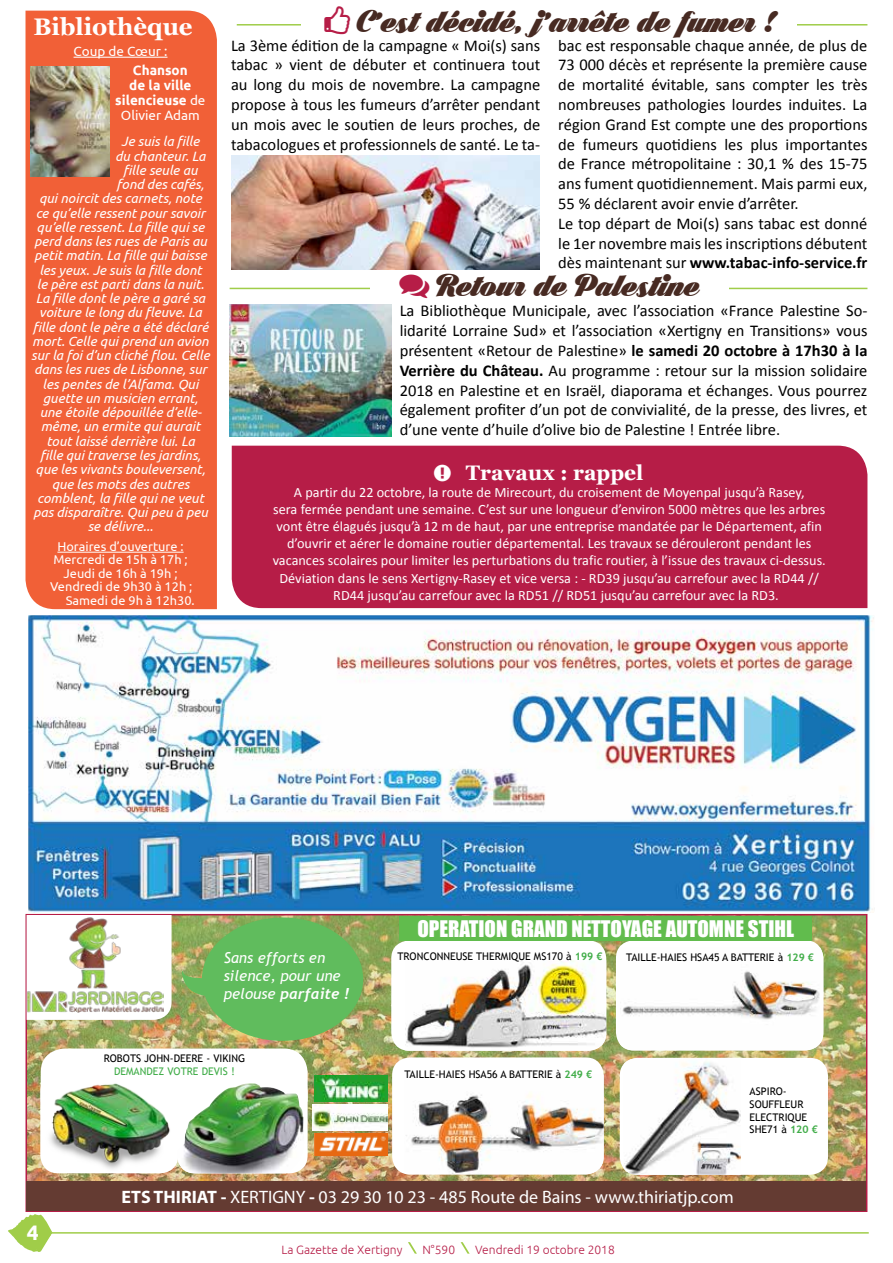
<style>
.page{position:relative;width:893px;height:1263px;background:#fff}
.page>*{position:absolute;margin:0;border:0;box-sizing:border-box;transform-origin:0 0}
.t1{font:34.5px "Black Larch PERSONALUSEONLY";color:#472a22}
.t2{font:700 24px "Georgia";color:#fff}
.t3{font:21px "Impact";color:#fff}
.t4{font:700 21px "Georgia";color:#fff}
.t5{font:700 21px "Ubuntu";color:#fff}
.t6{font:18px "Myriad Pro";color:#fff}
.t7{font:16.5px/19.8px "Calibri";color:#000;text-align:justify}
.t8{font:italic 15px/18px "Trebuchet MS";color:#fff}
.t9{font:italic 700 15px "Trebuchet";color:#fff}
.t10{font:14.25px "Calibri";color:#fff}
.t11{font:italic 13.5px "Ubuntu";color:#fff}
.t12{font:700 13.5px/15px "Ubuntu";color:#fff;text-align:center}
.t13{font:13.5px "Ubuntu";color:#fff}
.t14{font:12.75px "Ubuntu";color:#fff}
.t15{font:300 12px "Ubuntu";color:#b61d47}
.t16{font:10.5px/12.6px "Trebuchet MS";color:#000}
.t17{font:10.5px "Trebuchet MS";color:#41ad49}
.s1{font-weight:400}
.s2{font-weight:700}
.s3{font-family:"Trebuchet MS";font-weight:400}
.s4{font-weight:700;color:#41ad49}
</style>
<div class="page">
<svg style="left:408px;top:1242px;width:9px;height:11px"></svg>
<svg style="left:461px;top:1242px;width:8px;height:11px"></svg>
<hr style="left:13px;top:1232px;width:856px;height:1px;background:#a0cd49">
<svg style="left:8px;top:1214px;width:44px;height:38px"></svg>
<div style="left:26px;top:11px;width:191px;height:598px;background:#f16037"></div>
<hr style="left:74px;top:57px;width:93px;height:1px;background:#fff">
<hr style="left:57px;top:552px;width:127px;height:1px;background:#fff">
<img style="left:31px;top:67px;width:78px;height:109px">
<div style="left:232px;top:446px;width:635px;height:162px;background:#b61d47"></div>
<hr style="left:230px;top:288px;width:637px;height:1px;background:#a0cd49">
<div style="left:370px;top:270px;width:358px;height:36px;background:#fff"></div>
<img style="left:230px;top:304px;width:161px;height:133px">
<img style="left:29px;top:917px;width:835px;height:264px">
<div style="left:616px;top:940px;width:207px;height:110px;background:#fff;border-radius:18px"></div>
<img style="left:620px;top:948px;width:203px;height:102px">
<div style="left:392px;top:1057px;width:212px;height:117px;background:#fff;border-radius:18px"></div>
<img style="left:405px;top:1074px;width:199px;height:100px">
<svg style="left:27px;top:915px;width:145px;height:105px"></svg>
<img style="left:27px;top:915px;width:137px;height:98px">
<div style="left:391px;top:940px;width:215px;height:111px;background:#fff;border-radius:18px"></div>
<img style="left:405px;top:960px;width:201px;height:91px">
<div style="left:620px;top:1058px;width:208px;height:117px;background:#fff;border-radius:18px"></div>
<img style="left:624px;top:1058px;width:117px;height:117px">
<img style="left:313px;top:1105px;width:74px;height:25px">
<img style="left:315px;top:1075px;width:72px;height:26px">
<img style="left:315px;top:1133px;width:72px;height:23px">
<div style="left:27px;top:1181px;width:839px;height:29px;background:#643b32"></div>
<div style="left:399px;top:916px;width:413px;height:24px;background:#61bc4d"></div>
<svg style="left:41px;top:1048px;width:267px;height:35px"></svg>
<img style="left:40px;top:1073px;width:138px;height:100px">
<div style="left:177px;top:1074px;width:131px;height:99px;background:#fff;border-radius:18px"></div>
<img style="left:177px;top:1083px;width:132px;height:90px">
<div style="left:202px;top:917px;width:161px;height:124px;background:#60bc5d;border-radius:50%"></div>
<svg style="left:181px;top:965px;width:25px;height:33px"></svg>
<hr style="left:237px;top:24px;width:630px;height:2px;background:#a0cd49">
<div style="left:301px;top:6px;width:496px;height:37px;background:#fff"></div>
<img style="left:231px;top:155px;width:308px;height:115px">
<img style="left:29px;top:615px;width:845px;height:297px">
<svg style="left:434px;top:465px;width:17px;height:16px"></svg>
<h2 class="t2" style="left:33px;top:11px;width:161px">Bibliothèque</h2>
<p class="t13" style="left:74px;top:43px;width:95px">Coup de Cœur :</p>
<p class="t12" style="left:115px;top:63px;width:92px">Chanson<br>de la ville silencieuse <span class="s1">de<br>Olivier Adam</span></p>
<p class="t11" style="left:121px;top:133px;width:80px">Je suis la fille</p>
<p class="t11" style="left:115px;top:148px;width:92px">du chanteur. La</p>
<p class="t11" style="left:123px;top:162px;width:76px">fille seule au</p>
<p class="t11" style="left:117px;top:176px;width:89px">fond des cafés,</p>
<p class="t11" style="left:39px;top:190px;width:164px">qui noircit des carnets, note</p>
<p class="t11" style="left:36px;top:205px;width:171px">ce qu’elle ressent pour savoir</p>
<p class="t11" style="left:37px;top:219px;width:169px">qu’elle ressent. La fille qui se</p>
<p class="t11" style="left:34px;top:233px;width:174px">perd dans les rues de Paris au</p>
<p class="t11" style="left:34px;top:247px;width:174px">petit matin. La fille qui baisse</p>
<p class="t11" style="left:39px;top:262px;width:164px">les yeux. Je suis la fille dont</p>
<p class="t11" style="left:37px;top:276px;width:169px">le père est parti dans la nuit.</p>
<p class="t11" style="left:36px;top:290px;width:171px">La fille dont le père a garé sa</p>
<p class="t11" style="left:39px;top:304px;width:164px">voiture le long du fleuve. La</p>
<p class="t11" style="left:33px;top:319px;width:177px">fille dont le père a été déclaré</p>
<p class="t11" style="left:32px;top:333px;width:178px">mort. Celle qui prend un avion</p>
<p class="t11" style="left:31px;top:347px;width:180px">sur la foi d’un cliché flou. Celle</p>
<p class="t11" style="left:34px;top:361px;width:174px">dans les rues de Lisbonne, sur</p>
<p class="t11" style="left:43px;top:376px;width:157px">les pentes de l’Alfama. Qui</p>
<p class="t11" style="left:43px;top:390px;width:157px">guette un musicien errant,</p>
<p class="t11" style="left:40px;top:404px;width:164px">une étoile dépouillée d’elle-</p>
<p class="t11" style="left:41px;top:418px;width:161px">même, un ermite qui aurait</p>
<p class="t11" style="left:46px;top:433px;width:150px">tout laissé derrière lui. La</p>
<p class="t11" style="left:40px;top:447px;width:162px">fille qui traverse les jardins,</p>
<p class="t11" style="left:36px;top:461px;width:171px">que les vivants bouleversent,</p>
<p class="t11" style="left:52px;top:475px;width:139px">que les mots des autres</p>
<p class="t11" style="left:37px;top:490px;width:168px">comblent, la fille qui ne veut</p>
<p class="t11" style="left:33px;top:504px;width:176px">pas disparaître. Qui peu à peu</p>
<p class="t11" style="left:88px;top:518px;width:67px">se délivre...</p>
<p class="t14" style="left:57px;top:538px;width:128px">Horaires d’ouverture :</p>
<p class="t14" style="left:53px;top:552px;width:136px">Mercredi de 15h à 17h ;</p>
<p class="t14" style="left:63px;top:565px;width:116px">Jeudi de 16h à 19h ;</p>
<p class="t14" style="left:50px;top:579px;width:144px">Vendredi de 9h30 à 12h ;</p>
<p class="t14" style="left:66px;top:592px;width:131px">Samedi de 9h à 12h30.</p>
<h1 class="t1" style="left:358px;top:1px;width:418px">C’est décidé, j’arrête de fumer !</h1>
<p class="t7" style="left:231px;top:35px;width:311px">La 3ème édition de la campagne « Moi(s) sans tabac » vient de débuter et continuera tout au long du mois de novembre. La campagne propose à tous les fumeurs d’arrêter pendant un mois avec le soutien de leurs proches, de tabacologues et professionnels de santé. Le ta-</p>
<p class="t7" style="left:558px;top:35px;width:311px;text-align:left">bac est responsable chaque année, de plus de 73 000 décès et représente la première cause de mortalité évitable, sans compter les très nombreuses pathologies lourdes induites. La région Grand Est compte une des proportions de fumeurs quotidiens les plus importantes de France métropolitaine : 30,1 % des 15-75 ans fument quotidiennement. Mais parmi eux, 55 % déclarent avoir envie d’arrêter.<br>Le top départ de Moi(s) sans tabac est donné le 1er novembre mais les inscriptions débutent dès maintenant sur <span class="s2">www.tabac-info-service.fr</span></p>
<h1 class="t1" style="left:437px;top:265px;width:264px">Retour de Palestine</h1>
<p class="t7" style="left:400px;top:301px;width:469px">La Bibliothèque Municipale, avec l’association «France Palestine So&shy;lidarité Lorraine Sud» et l’association «Xertigny en Transitions» vous présentent «Retour de Palestine» <span class="s2">le samedi 20 octobre à 17h30 à la Verrière du Château.</span> Au programme : retour sur la mission solidaire 2018 en Palestine et en Israël, diaporama et échanges. Vous pourrez également profiter d’un pot de convivialité, de la presse, des livres, et d’une vente d’huile d’olive bio de Palestine ! Entrée libre.</p>
<p class="t4" style="left:466px;top:459px;width:179px">Travaux : rappel</p>
<p class="t10" style="left:294px;top:483px;width:512px">A partir du 22 octobre, la route de Mirecourt, du croisement de Moyenpal jusqu’à Rasey,</p>
<p class="t10" style="left:273px;top:500px;width:553px">sera fermée pendant une semaine. C’est sur une longueur d’environ 5000 mètres que les arbres</p>
<p class="t10" style="left:277px;top:517px;width:547px">vont être élagués jusqu’à 12 m de haut, par une entreprise mandatée par le Département, afin</p>
<p class="t10" style="left:287px;top:534px;width:526px">d’ouvrir et aérer le domaine routier départemental. Les travaux se dérouleront pendant les</p>
<p class="t10" style="left:273px;top:552px;width:555px">vacances scolaires pour limiter les perturbations du trafic routier, à l’issue des travaux ci-dessus.</p>
<p class="t10" style="left:279px;top:569px;width:541px">Déviation dans le sens Xertigny-Rasey et vice versa : - RD39 jusqu’au carrefour avec la RD44 //</p>
<p class="t10" style="left:333px;top:586px;width:447px">RD44 jusqu’au carrefour avec la RD51 // RD51 jusqu’au carrefour avec la RD3.</p>
<p class="t8" style="left:224px;top:949px;width:118px">Sans efforts en silence, pour une</p>
<p class="t9" style="left:224px;top:984px;width:127px"><span class="s3">pelouse</span> parfaite !</p>
<p class="t3" style="left:417px;top:912px;width:378px">OPERATION GRAND NETTOYAGE AUTOMNE STIHL</p>
<p class="t16" style="left:397px;top:950px;width:207px">TRONCONNEUSE THERMIQUE MS170 à <span class="s4">199 €</span></p>
<p class="t16" style="left:626px;top:951px;width:189px">TAILLE-HAIES HSA45 A BATTERIE à <span class="s4">129 €</span></p>
<p class="t5" style="left:27px;top:1219px;width:13px">4</p>
<p class="t16" style="left:104px;top:1052px;width:143px">ROBOTS JOHN-DEERE - VIKING</p>
<p class="t17" style="left:114px;top:1065px;width:122px">DEMANDEZ VOTRE DEVIS !</p>
<p class="t16" style="left:405px;top:1068px;width:189px">TAILLE-HAIES HSA56 A BATTERIE à <span class="s4">249 €</span></p>
<p class="t16" style="left:750px;top:1085px;width:70px">ASPIRO-<br>SOUFFLEUR<br>ELECTRIQUE<br>SHE71 à <span class="s4">120 €</span></p>
<p class="t6" style="left:122px;top:1185px;width:614px"><span class="s2">ETS THIRIAT -</span> XERTIGNY <span class="s2">-</span> 03 29 30 10 23 - 485 Route de Bains - www.thiriatjp.com</p>
<p class="t15" style="left:281px;top:1242px;width:123px">La Gazette de Xertigny</p>
<p class="t15" style="left:422px;top:1242px;width:34px">N°590</p>
<p class="t15" style="left:475px;top:1242px;width:141px">Vendredi 19 octobre 2018</p>
</div>
